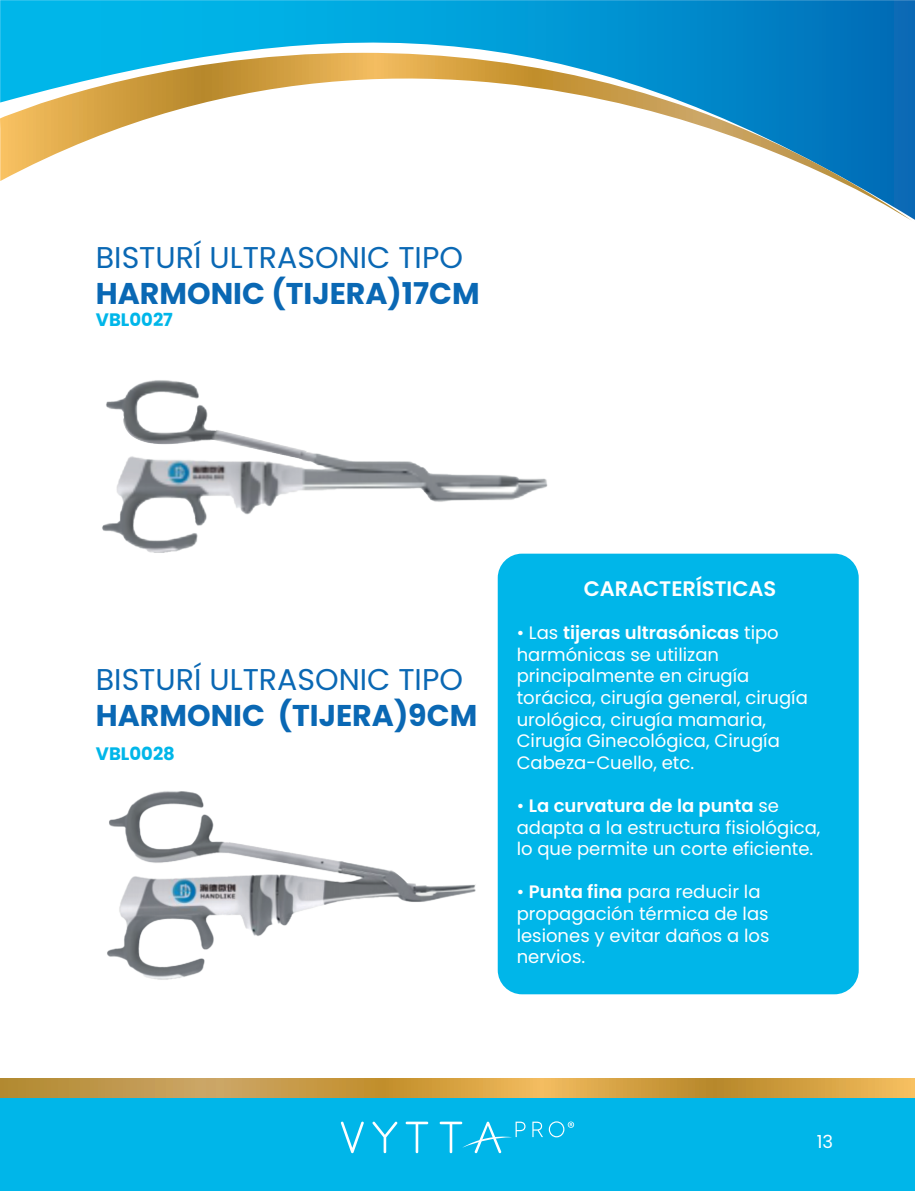
<style>
.page{position:relative;width:915px;height:1191px;background:#fff}
.page>*{position:absolute;margin:0;border:0;box-sizing:border-box;transform-origin:0 0}
.t1{font:30px "Poppins";color:#0a68b4}
.t2{font:700 30px "Poppins";color:#0a68b4}
.t3{font:600 21px "Poppins";color:#fff}
.t4{font:18px/21.6px "Poppins";color:#fff}
.t5{font:700 18px "Poppins";color:#00b6e9}
.s1{font-weight:600}
</style>
<div class="page">
<svg style="left:0;top:0;width:914px;height:220px"></svg>
<div style="left:0;top:1097px;width:914px;height:93px;background:#00b6e9"></div>
<svg style="left:341px;top:1121px;width:23px;height:32px"></svg>
<svg style="left:405px;top:1121px;width:23px;height:32px"></svg>
<svg style="left:439px;top:1121px;width:86px;height:32px"></svg>
<svg style="left:372px;top:1121px;width:25px;height:32px"></svg>
<svg style="left:532px;top:1121px;width:42px;height:16px"></svg>
<svg style="left:0;top:1078px;width:914px;height:19px;background:#ce9e46"></svg>
<img style="left:107px;top:791px;width:369px;height:189px">
<img style="left:102px;top:380px;width:446px;height:173px">
<div style="left:497px;top:553px;width:361px;height:441px;background:#00b6e9;border-radius:24px"></div>
<h1 class="t1" style="left:96px;top:240px;width:368px">BISTURÍ ULTRASONIC TIPO</h1>
<h1 class="t2" style="left:96px;top:276px;width:385px">HARMONIC (TIJERA)17CM</h1>
<p class="t5" style="left:96px;top:309px;width:78px">VBL0027</p>
<h1 class="t1" style="left:96px;top:662px;width:368px">BISTURÍ ULTRASONIC TIPO</h1>
<h1 class="t2" style="left:96px;top:698px;width:382px">HARMONIC (TIJERA)9CM</h1>
<p class="t5" style="left:96px;top:743px;width:81px">VBL0028</p>
<p class="t3" style="left:583px;top:576px;width:194px">CARACTERÍSTICAS</p>
<p class="t4" style="left:516px;top:622px;width:292px">• Las <span class="s1">tijeras ultrasónicas</span> tipo harmónicas se utilizan principalmente en cirugía torácica, cirugía general, cirugía urológica, cirugía mamaria,<br>Cirugía Ginecológica, Cirugía<br>Cabeza-Cuello, etc.</p>
<p class="t4" style="left:516px;top:795px;width:305px">• <span class="s1">La curvatura de la punta</span> se adapta a la estructura fisiológica, lo que permite un corte eficiente.</p>
<p class="t4" style="left:516px;top:881px;width:254px">• <span class="s1">Punta fina</span> para reducir la propagación térmica de las lesiones y evitar daños a los nervios.</p>
<p class="t4" style="left:816px;top:1130px;width:18px">13</p>
</div>
